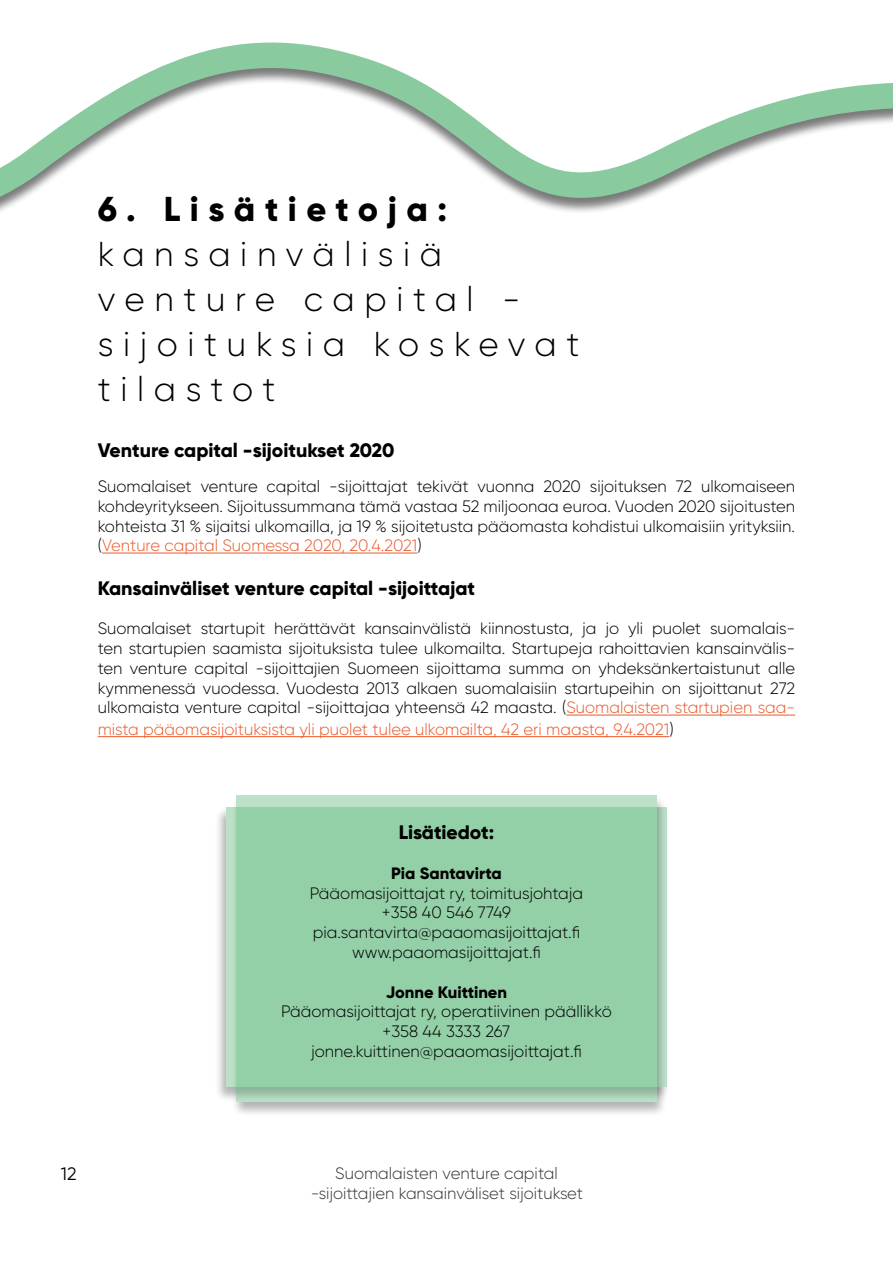
<style>
.page{position:relative;width:893px;height:1263px;background:#fff}
.page>*{position:absolute;margin:0;border:0;box-sizing:border-box;transform-origin:0 0}
.t1{font:300 34.5px/45px "Gilroy";letter-spacing:.28em;color:#000}
.t2{font:800 34.5px "Gilroy";letter-spacing:.275em;color:#000}
.t3{font:800 19.5px "Gilroy";color:#000}
.t4{font:18px "Gilroy";color:#000}
.t5{font:300 16.5px/19.8px "Gilroy";color:#000;text-align:center}
.t6{font:300 16.5px "Gilroy";color:#ea592b}
.t7{font:800 16.5px "Gilroy";color:#000}
.s1{color:#ea592b}
.s2{color:#000}
</style>
<div class="page">
<hr style="left:102px;top:553px;width:315px;height:1px;background:#ea592b">
<hr style="left:566px;top:715px;width:229px;height:1px;background:#ea592b">
<hr style="left:98px;top:736px;width:571px;height:1px;background:#ea592b">
<div style="left:214px;top:807px;width:457px;height:296px;background:#000;opacity:.75"></div>
<div style="left:231px;top:795px;width:437px;height:322px;background:#000;opacity:.75"></div>
<svg style="left:236px;top:795px;width:421px;height:306px;background:#95cfa8"></svg>
<svg style="left:0;top:42px;width:893px;height:170px"></svg>
<h1 class="t2" style="left:98px;top:187px;width:351px">6. Lisätietoja:</h1>
<h1 class="t1" style="left:98px;top:231px;width:483px">kansainvälisiä venture capital - sijoituksia koskevat tilastot</h1>
<p class="t3" style="left:98px;top:438px;width:298px">Venture capital -sijoitukset 2020</p>
<p class="t5" style="left:98px;top:476px;width:699px;text-align:justify">Suomalaiset venture capital -sijoittajat tekivät vuonna 2020 sijoituksen 72 ulkomaiseen kohdeyritykseen. Sijoitussummana tämä vastaa 52 miljoonaa euroa. Vuoden 2020 sijoitusten kohteista 31 % sijaitsi ulkomailla, ja 19 % sijoitetusta pääomasta kohdistui ulkomaisiin yrityksiin. (<span class="s1">Venture capital Suomessa 2020, 20.4.2021</span>)</p>
<p class="t3" style="left:98px;top:575px;width:379px">Kansainväliset venture capital -sijoittajat</p>
<p class="t5" style="left:98px;top:618px;width:699px;text-align:justify">Suomalaiset startupit herättävät kansainvälistä kiinnostusta, ja jo yli puolet suomalais&shy;ten startupien saamista sijoituksista tulee ulkomailta. Startupeja rahoittavien kansainvälis&shy;ten venture capital -sijoittajien Suomeen sijoittama summa on yhdeksänkertaistunut alle kymmenessä vuodessa. Vuodesta 2013 alkaen suomalaisiin startupeihin on sijoittanut 272 ulkomaista venture capital -sijoittajaa yhteensä 42 maasta. (<span class="s1">Suomalaisten startupien saa-</span></p>
<p class="t6" style="left:98px;top:719px;width:577px">mista pääomasijoituksista yli puolet tulee ulkomailta, 42 eri maasta, 9.4.2021<span class="s2">)</span></p>
<p class="t3" style="left:399px;top:820px;width:97px">Lisätiedot:</p>
<p class="t7" style="left:391px;top:862px;width:112px">Pia Santavirta</p>
<p class="t5" style="left:310px;top:883px;width:275px">Pääomasijoittajat ry, toimitusjohtaja +358 40 546 7749 pia.santavirta@paaomasijoittajat.fi www.paaomasijoittajat.fi</p>
<p class="t7" style="left:386px;top:981px;width:123px">Jonne Kuittinen</p>
<p class="t5" style="left:281px;top:1001px;width:332px">Pääomasijoittajat ry, operatiivinen päällikkö +358 44 3333 267 jonne.kuittinen@paaomasijoittajat.fi</p>
<p class="t4" style="left:61px;top:1163px;width:17px">12</p>
<p class="t5" style="left:310px;top:1163px;width:274px">Suomalaisten venture capital -sijoittajien kansainväliset sijoitukset</p>
</div>
